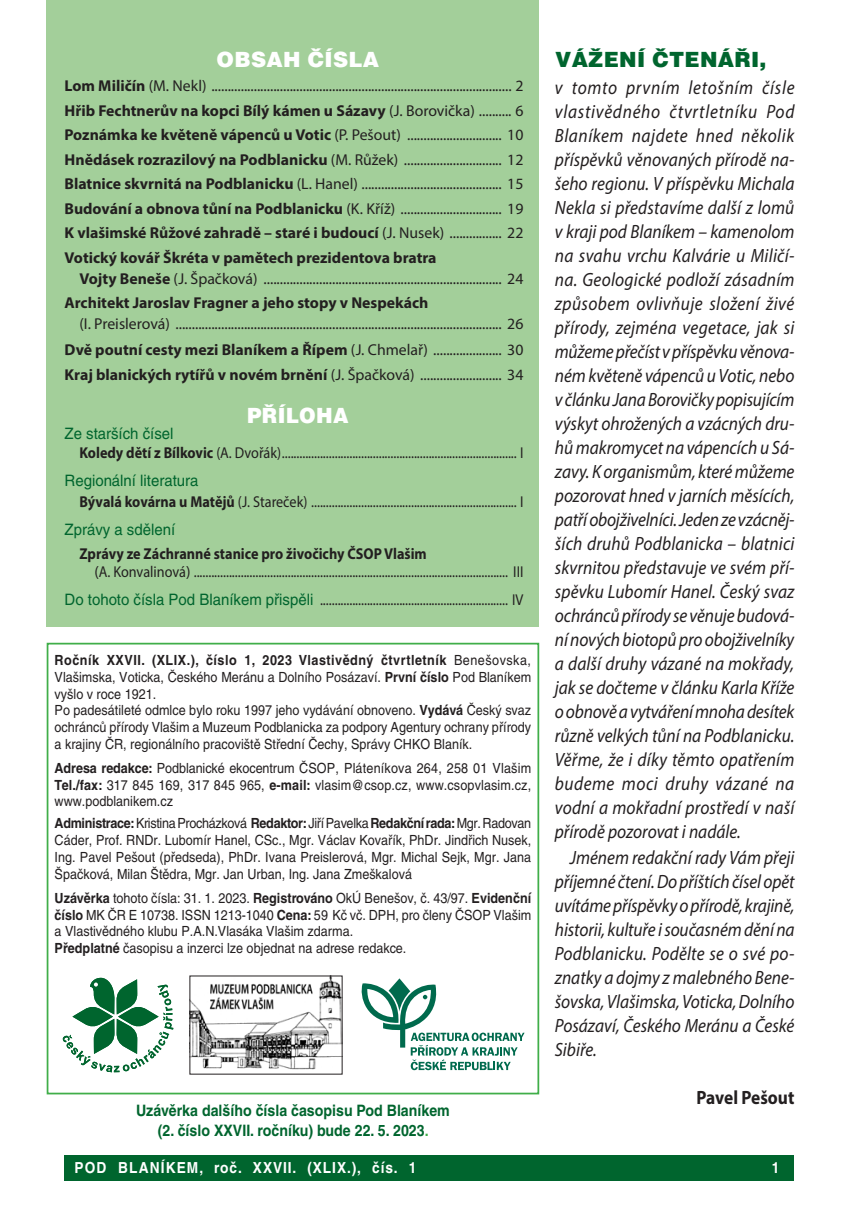
<style>
.page{position:relative;width:859px;height:1221px;background:#fff}
.page>*{position:absolute;margin:0;border:0;box-sizing:border-box;transform-origin:0 0}
.t1{font:21px "Helvetica CE Black";letter-spacing:.015em;color:#00652e}
.t2{font:21px "Helvetica CE Black";letter-spacing:.015em;color:#fff}
.t3{font:21px "Helvetica CE Black";letter-spacing:.015em;color:#fff;scale:.95 1}
.t4{font:italic 19.25px/24px "Myriad Pro";color:#231f20;text-align:justify;scale:.9 1}
.t5{font:700 19.25px "Myriad Pro";color:#231f20;scale:.9 1}
.t6{font:15.75px/24.5px "Myriad Pro";color:#231f20;text-align:justify}
.t7{font:15.75px "Myriad Pro";color:#231f20;scale:.9 1}
.t8{font:700 15.75px/20.5px "Helvetica CE";color:#00652e;text-align:center;scale:.9 1}
.t9{font:15.75px "Helvetica CE";color:#00652e;scale:.95 1}
.t10{font:700 15.75px "Myriad Pro";color:#231f20;scale:.9 1}
.t11{font:700 15.22px "Helvetica CE";letter-spacing:.065em;color:#fff;scale:.9 1}
.t12{font:14px/16.8px "Helvetica CE";color:#231f20;scale:.9 1}
.s1{font-weight:700}
.s2{font-family:"Helvetica CE";color:#00652e}
.s3{color:#40ae49}
</style>
<div class="page">
<div style="left:64px;top:1155px;width:730px;height:25px;background:#00652e"></div>
<div style="left:47px;top:0;width:492px;height:626px;background:#a3cf9a"></div>
<div style="left:47px;top:642px;width:492px;height:452px;border:2px solid #40ae49"></div>
<svg style="left:361px;top:978px;width:163px;height:92px"></svg>
<svg style="left:63px;top:977px;width:110px;height:95px"></svg>
<img style="left:191px;top:977px;width:149px;height:93px">
<h1 class="t2" style="left:216px;top:47px;width:164px">OBSAH ČÍSLA</h1>
<p class="t6" style="left:64px;top:73px;width:460px"><span class="s1">Lom Miličín</span> (M. Nekl) ............................................................................................ 2<br><span class="s1">Hřib Fechtnerův na kopci Bílý kámen u Sázavy</span> (J. Borovička) .......... 6<br><span class="s1">Poznámka ke květeně vápenců u Votic</span> (P. Pešout) ............................. 10<br><span class="s1">Hnědásek rozrazilový na Podblanicku</span> (M. Růžek) .............................. 12<br><span class="s1">Blatnice skvrnitá na Podblanicku</span> (L. Hanel) ........................................... 15<br><span class="s1">Budování a obnova tůní na Podblanicku</span> (K. Kříž) ............................... 19<br><span class="s1">K vlašimské Růžové zahradě – staré i budoucí</span> (J. Nusek) ................ 22<br><span class="s1">Votický kovář Škréta v pamětech prezidentova bratra</span></p>
<p class="t6" style="left:64px;top:266px;width:460px;text-indent:15px"><span class="s1">Vojty Beneše</span> (J. Špačková) ......................................................................... 24<br><span class="s1">Architekt Jaroslav Fragner a jeho stopy v Nespekách</span></p>
<p class="t6" style="left:64px;top:311px;width:460px;line-height:25.4px;text-indent:15px">(I. Preislerová) .................................................................................................... 26<br><span class="s1">Dvě poutní cesty mezi Blaníkem a Řípem</span> (J. Chmelař) ..................... 30<br><span class="s1">Kraj blanických rytířů v novém brnění</span> (J. Špačková) ......................... 34</p>
<h1 class="t3" style="left:247px;top:403px;width:108px">PŘÍLOHA</h1>
<p class="t9" style="left:64px;top:424px;width:116px">Ze starších čísel</p>
<p class="t7" style="left:79px;top:443px;width:494px"><span class="s1">Koledy dětí z Bílkovic</span> (A. Dvořák)................................................................................ I</p>
<p class="t9" style="left:64px;top:471px;width:142px">Regionální literatura</p>
<p class="t7" style="left:79px;top:492px;width:494px"><span class="s1">Bývalá kovárna u Matějů</span> (J. Stareček) ...................................................................... I</p>
<p class="t9" style="left:64px;top:520px;width:118px">Zprávy a sdělení</p>
<p class="t10" style="left:79px;top:543px;width:387px">Zprávy ze Záchranné stanice pro živočichy ČSOP Vlašim</p>
<p class="t6" style="left:64px;top:558px;width:460px;line-height:27.5px;text-align:right">(A. Konvalinová) ........................................................................................................... III<br><span class="s2">Do tohoto čísla Pod Blaníkem přispěli</span> ................................................................ IV</p>
<p class="t12" style="left:55px;top:651px;width:531px"><span class="s1">Ročník XXVII. (XLIX.), číslo 1, 2023 Vlastivědný čtvrtletník</span> Benešovska, Vlašimska, Voticka, Českého Meránu a Dolního Posázaví. <span class="s1">První číslo</span> Pod Blaníkem vyšlo v roce 1921.<br>Po padesátileté odmlce bylo roku 1997 jeho vydávání obnoveno. <span class="s1">Vydává</span> Český svaz ochránců přírody Vlašim a Muzeum Podblanicka za podpory Agentury ochrany přírody a krajiny ČR, regionálního pracoviště Střední Čechy, Správy CHKO Blaník.</p>
<p class="t12" style="left:55px;top:759px;width:531px;text-align:justify"><span class="s1">Adresa redakce:</span> Podblanické ekocentrum ČSOP, Pláteníkova 264, 258 01 Vlašim <span class="s1">Tel./fax:</span> 317 845 169, 317 845 965, <span class="s1">e-mail:</span> vlasim@csop.cz, www.csopvlasim.cz, www.podblanikem.cz</p>
<p class="t12" style="left:55px;top:815px;width:531px;text-align:justify"><span class="s1">Administrace:</span> Kristina Procházková <span class="s1">Redaktor:</span> Jiří Pavelka <span class="s1">Redakční rada:</span> Mgr. Radovan Cáder, Prof. RNDr. Lubomír Hanel, CSc., Mgr. Václav Kovařík, PhDr. Jindřich Nusek, Ing. Pavel Pešout (předseda), PhDr. Ivana Preislerová, Mgr. Michal Sejk, Mgr. Jana Špačková, Milan Štědra, Mgr. Jan Urban, Ing. Jana Zmeškalová</p>
<p class="t12" style="left:55px;top:889px;width:531px"><span class="s1">Uzávěrka</span> tohoto čísla: 31. 1. 2023. <span class="s1">Registrováno</span> OkÚ Benešov, č. 43/97. <span class="s1">Evidenční číslo</span> MK ČR E 10738. ISSN 1213-1040 <span class="s1">Cena:</span> 59 Kč vč. DPH, pro členy ČSOP Vlašim a Vlastivědného klubu P.A.N.Vlasáka Vlašim zdarma.<br><span class="s1">Předplatné</span> časopisu a inzerci lze objednat na adrese redakce.</p>
<p class="t8" style="left:136px;top:1099px;width:350px">Uzávěrka dalšího čísla časopisu Pod Blaníkem (2. číslo XXVII. ročníku) bude 22. 5. 2023<span class="s3">.</span></p>
<h1 class="t1" style="left:554px;top:47px;width:213px">VÁŽENÍ ČTENÁŘI,</h1>
<p class="t4" style="left:554px;top:75px;width:268px">v tomto prvním letošním čísle vlastivědného čtvrtletníku Pod Blaníkem najdete hned několik příspěvků věnovaných přírodě na&shy;šeho regionu. V příspěvku Michala Nekla si představíme další z lomů v kraji pod Blaníkem – kamenolom na svahu vrchu Kalvárie u Miličí&shy;na. Geologické podloží zásadním způsobem ovlivňuje složení živé přírody, zejména vegetace, jak si můžeme přečíst v příspěvku věnova&shy;ném květeně vápenců u Votic, nebo v článku Jana Borovičky popisujícím výskyt ohrožených a vzácných dru&shy;hů makromycet na vápencích u Sá&shy;zavy. K organismům, které můžeme pozorovat hned v jarních měsících, patří obojživelníci. Jeden ze vzácněj&shy;ších druhů Podblanicka – blatnici skvrnitou představuje ve svém pří&shy;spěvku Lubomír Hanel. Český svaz ochránců přírody se věnuje budová&shy;ní nových biotopů pro obojživelníky a další druhy vázané na mokřady, jak se dočteme v článku Karla Kříže o obnově a vytváření mnoha desítek různě velkých tůní na Podblanicku.<br>Věřme, že i díky těmto opatřením budeme moci druhy vázané na vodní a mokřadní prostředí v naší přírodě pozorovat i nadále.</p>
<p class="t4" style="left:554px;top:845px;width:268px;text-indent:15px">Jménem redakční rady Vám přeji příjemné čtení. Do příštích čísel opět uvítáme příspěvky o přírodě, krajině, historii, kultuře i současném dění na Podblanicku. Podělte se o své po&shy;znatky a dojmy z malebného Bene&shy;šovska, Vlašimska, Voticka, Dolního Posázaví, Českého Meránu a České Sibiře.</p>
<p class="t5" style="left:696px;top:1085px;width:110px">Pavel Pešout</p>
<p class="t11" style="left:75px;top:1159px;width:381px">POD BLANÍKEM, roč. XXVII. (XLIX.), čís. 1</p>
<p class="t11" style="left:771px;top:1159px;width:10px">1</p>
</div>
